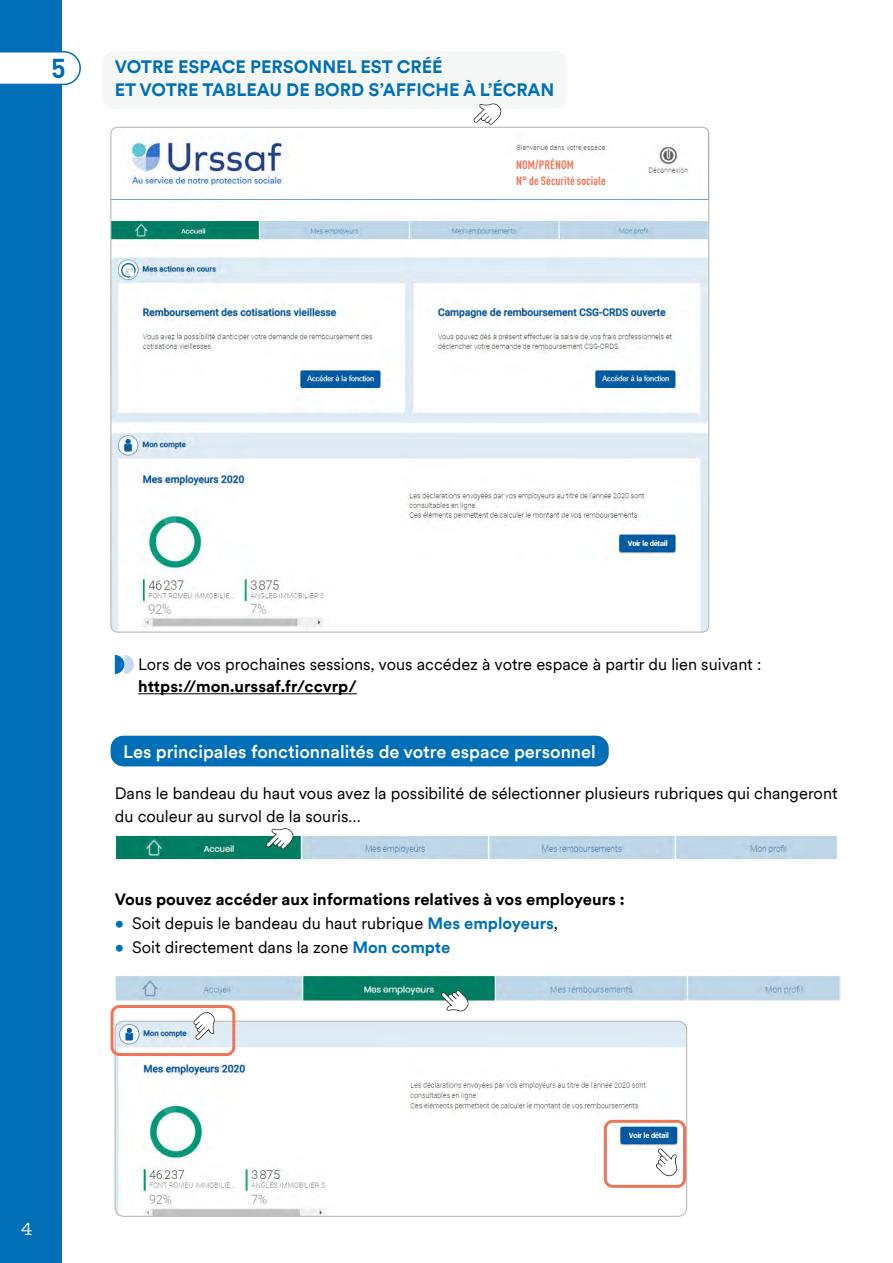
<style>
.page{position:relative;width:893px;height:1263px;background:#fff}
.page>*{position:absolute;margin:0;border:0;box-sizing:border-box;transform-origin:0 0}
.t1{font:700 27px "DINOT";color:#006fb8}
.etapes{font:700 18px/22.5px "Circular";color:#006fb8}
.etapes-2{font:500 18px "Circular";color:#fff}
.t2{font:18px "American Typewriter";color:#edeeee}
.etapes-3{font:16.5px/22.5px "Circular";color:#000}
.etapes-4{font:700 16.5px "Circular";color:#000}
.etapes-5{font:700 condensed 12px "DINOT";color:#ee7658}
.s1{font-weight:700}
.s2{color:#006fb8}
.s3{font-weight:700;color:#006fb8}
</style>
<div class="page">
<div style="left:0;top:0;width:62px;height:1263px;background:#006fb8"></div>
<div style="left:102px;top:51px;width:465px;height:58px;background:#f6f7f7;border-radius:13px"></div>
<svg style="left:0;top:50px;width:81px;height:36px"></svg>
<img style="left:111px;top:127px;width:598px;height:505px">
<svg style="left:473px;top:103px;width:28px;height:22px"></svg>
<hr style="left:138px;top:693px;width:219px;height:1px;background:#000">
<svg style="left:115px;top:655px;width:19px;height:19px"></svg>
<div style="left:111px;top:736px;width:498px;height:30px;background:#006fb8;border-radius:13px"></div>
<img style="left:117px;top:835px;width:719px;height:28px">
<svg style="left:266px;top:828px;width:28px;height:21px"></svg>
<img style="left:117px;top:973px;width:721px;height:31px">
<svg style="left:441px;top:990px;width:28px;height:21px"></svg>
<img style="left:115px;top:1021px;width:572px;height:195px">
<div style="left:115px;top:1021px;width:572px;height:195px;border:1px solid #b3b2b2;border-radius:9px"></div>
<svg style="left:193px;top:1012px;width:22px;height:28px"></svg>
<svg style="left:656px;top:1148px;width:21px;height:28px"></svg>
<div style="left:604px;top:1120px;width:82px;height:68px;border:3px solid #ee7658;border-radius:7px"></div>
<div style="left:111px;top:1005px;width:124px;height:51px;border:3px solid #ee7658;border-radius:7px"></div>
<p class="t1" style="left:51px;top:51px;width:16px">5</p>
<p class="etapes" style="left:115px;top:55px;width:441px">VOTRE ESPACE PERSONNEL EST CRÉÉ<br>ET VOTRE TABLEAU DE BORD S’AFFICHE À L’ÉCRAN</p>
<p class="etapes-5" style="left:516px;top:157px;width:59px">NOM/PRÉNOM</p>
<p class="etapes-5" style="left:516px;top:174px;width:91px">N° de Sécurité sociale</p>
<p class="etapes-3" style="left:138px;top:652px;width:625px">Lors de vos prochaines sessions, vous accédez à votre espace à partir du lien suivant : <span class="s1">https://mon.urssaf.fr/ccvrp/</span></p>
<p class="etapes-2" style="left:123px;top:739px;width:474px">Les principales fonctionnalités de votre espace personnel</p>
<p class="etapes-3" style="left:115px;top:781px;width:724px">Dans le bandeau du haut vous avez la possibilité de sélectionner plusieurs rubriques qui changeront du couleur au survol de la souris…</p>
<p class="etapes-4" style="left:115px;top:888px;width:511px">Vous pouvez accéder aux informations relatives à vos employeurs :</p>
<p class="etapes-3" style="left:115px;top:912px;width:445px"><span class="s2">•</span> Soit depuis le bandeau du haut rubrique <span class="s3">Mes employeurs</span>,</p>
<p class="etapes-3" style="left:115px;top:936px;width:337px"><span class="s2">•</span> Soit directement dans la zone <span class="s3">Mon compte</span></p>
<p class="t2" style="left:21px;top:1215px;width:13px">4</p>
</div>
